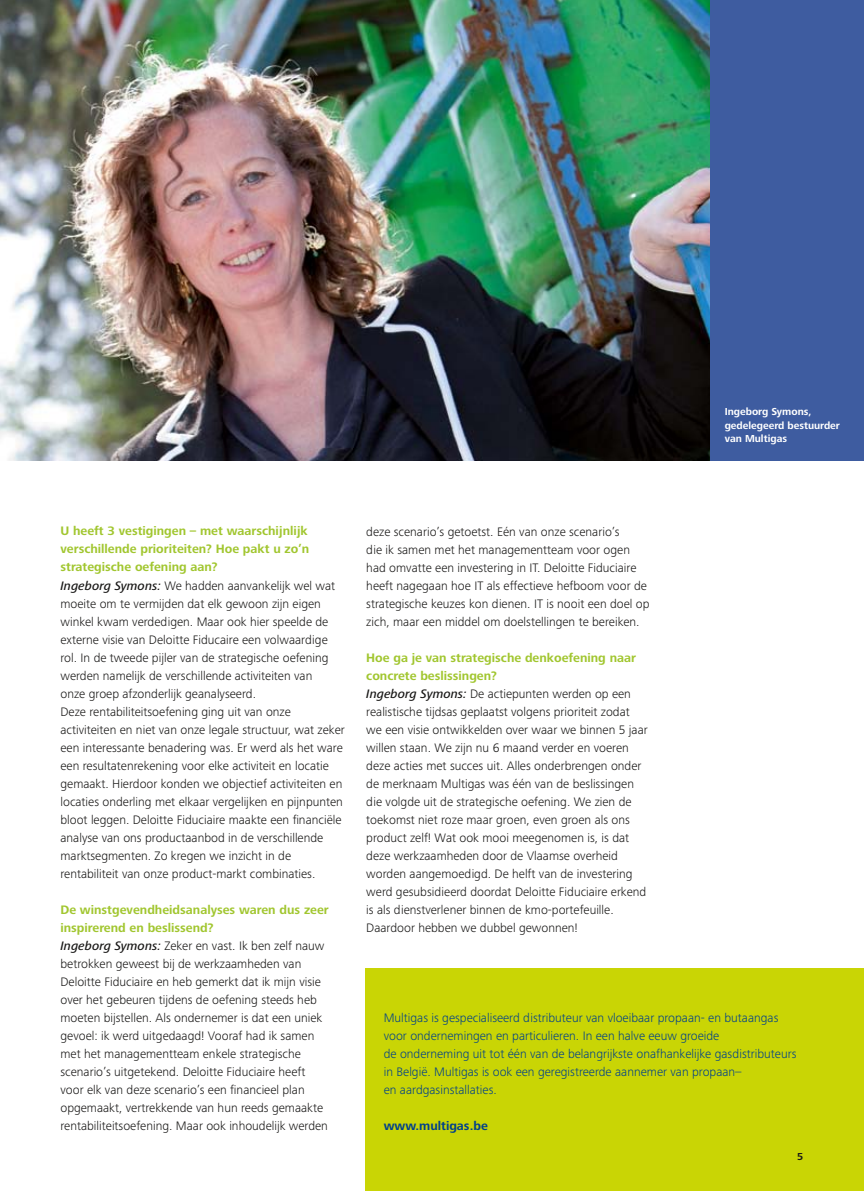
<style>
.page{position:relative;width:864px;height:1191px;background:#fff}
.page>*{position:absolute;margin:0;border:0;box-sizing:border-box;transform-origin:0 0}
.t1{font:300 12.75px/18px "Frutiger Next Pro";color:#181716}
.t2{font:300 12.75px/18px "Frutiger Next Pro";color:#00408b}
.t3{font:700 12.75px "Frutiger Next Pro";color:#00408b}
.t4{font:700 10.5px/13.5px "Frutiger Next Pro";color:#fff}
.t5{font:700 10.5px "Frutiger Next Pro";color:#181716}
.s1{font-weight:700;color:#a1c62f}
.s2{font-weight:500;font-style:italic}
</style>
<div class="page">
<div style="left:0;top:0;width:863px;height:461px;background:#3e5ca0"></div>
<img style="left:0;top:0;width:709px;height:461px">
<div style="left:365px;top:968px;width:498px;height:223px;background:#c9d505"></div>
<p class="t4" style="left:724px;top:405px;width:117px">Ingeborg Symons, gedelegeerd bestuurder van Multigas</p>
<p class="t1" style="left:60px;top:522px;width:286px"><span class="s1">U heeft 3 vestigingen – met waarschijnlijk verschillende prioriteiten? Hoe pakt u zo’n strategische oefening aan?<br></span><span class="s2">Ingeborg Symons:</span> We hadden aanvankelijk wel wat moeite om te vermijden dat elk gewoon zijn eigen winkel kwam verdedigen. Maar ook hier speelde de externe visie van Deloitte Fiducaire een volwaardige rol. In de tweede pijler van de strategische oefening werden namelijk de verschillende activiteiten van<br>onze groep afzonderlijk geanalyseerd.<br>Deze rentabiliteitsoefening ging uit van onze activiteiten en niet van onze legale structuur, wat zeker een interessante benadering was. Er werd als het ware een resultatenrekening voor elke activiteit en locatie gemaakt. Hierdoor konden we objectief activiteiten en locaties onderling met elkaar vergelijken en pijnpunten bloot leggen. Deloitte Fiduciaire maakte een financiële analyse van ons productaanbod in de verschillende marktsegmenten. Zo kregen we inzicht in de rentabiliteit van onze product-markt combinaties.</p>
<p class="t1" style="left:60px;top:900px;width:270px"><span class="s1">De winstgevendheidsanalyses waren dus zeer inspirerend en beslissend?<br></span><span class="s2">Ingeborg Symons:</span> Zeker en vast. Ik ben zelf nauw betrokken geweest bij de werkzaamheden van Deloitte Fiduciaire en heb gemerkt dat ik mijn visie over het gebeuren tijdens de oefening steeds heb moeten bijstellen. Als ondernemer is dat een uniek gevoel: ik werd uitgedaagd! Vooraf had ik samen met het managementteam enkele strategische scenario’s uitgetekend. Deloitte Fiduciaire heeft voor elk van deze scenario’s een financieel plan opgemaakt, vertrekkende van hun reeds gemaakte rentabiliteitsoefening. Maar ook inhoudelijk werden</p>
<p class="t1" style="left:366px;top:522px;width:284px">deze scenario’s getoetst. Eén van onze scenario’s<br>die ik samen met het managementteam voor ogen had omvatte een investering in IT. Deloitte Fiduciaire heeft nagegaan hoe IT als effectieve hefboom voor de strategische keuzes kon dienen. IT is nooit een doel op zich, maar een middel om doelstellingen te bereiken.</p>
<p class="t1" style="left:366px;top:648px;width:283px"><span class="s1">Hoe ga je van strategische denkoefening naar concrete beslissingen?<br></span><span class="s2">Ingeborg Symons:</span> De actiepunten werden op een realistische tijdsas geplaatst volgens prioriteit zodat we een visie ontwikkelden over waar we binnen 5 jaar willen staan. We zijn nu 6 maand verder en voeren deze acties met succes uit. Alles onderbrengen onder de merknaam Multigas was één van de beslissingen die volgde uit de strategische oefening. We zien de toekomst niet roze maar groen, even groen als ons product zelf! Wat ook mooi meegenomen is, is dat deze werkzaamheden door de Vlaamse overheid worden aangemoedigd. De helft van de investering werd gesubsidieerd doordat Deloitte Fiduciaire erkend is als dienstverlener binnen de kmo-portefeuille.<br>Daardoor hebben we dubbel gewonnen!</p>
<p class="t2" style="left:383px;top:1009px;width:414px">Multigas is gespecialiseerd distributeur van vloeibaar propaan- en butaangas voor ondernemingen en particulieren. In een halve eeuw groeide<br>de onderneming uit tot één van de belangrijkste onafhankelijke gasdistributeurs in België. Multigas is ook een geregistreerde aannemer van propaan–<br>en aardgasinstallaties.</p>
<p class="t3" style="left:383px;top:1118px;width:105px">www.multigas.be</p>
<p class="t5" style="left:797px;top:1150px;width:8px">5</p>
</div>
